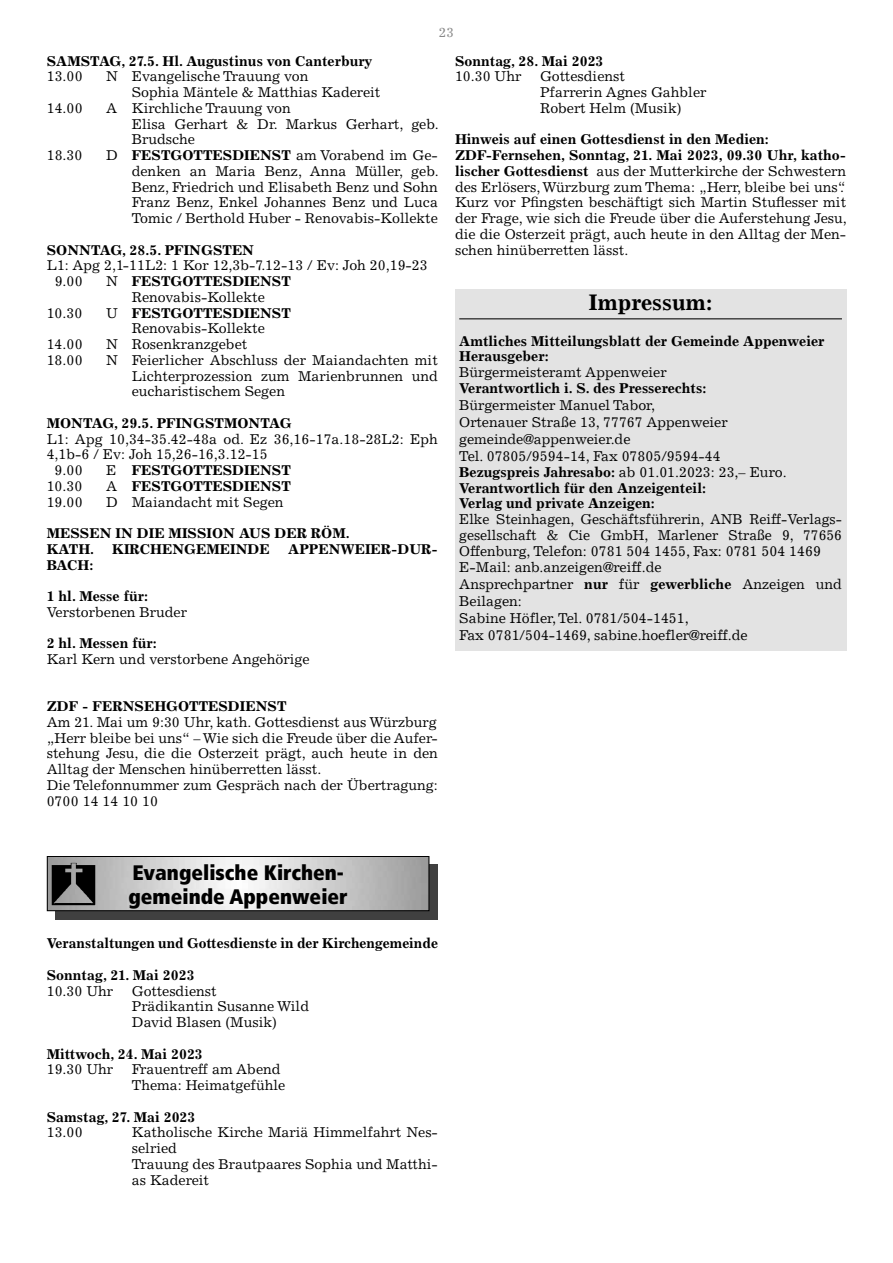
<style>
.page{position:relative;width:893px;height:1263px;background:#fff}
.page>*{position:absolute;margin:0;border:0;box-sizing:border-box;transform-origin:0 0}
.t1{font:700 22.5px "Excelsior LT";color:#000}
.t2{font:900 condensed 21px/24px "Frutiger";color:#000}
.t3{font:14.25px/15.8px "Excelsior LT Std";color:#000}
.t4{font:14.25px/17.1px "Excelsior LT";color:#000}
.t5{font:700 14.25px/15.8px "Excelsior LT Std";color:#000}
.t6{font:700 14.25px/15.8px "Excelsior LT";color:#000}
.t7{font:13.5px "Excelsior LT Std";color:#878787}
.s1{font-weight:700}
.s2{font-weight:400}
</style>
<div class="page">
<div style="left:55px;top:864px;width:383px;height:56px;background:#404040"></div>
<img style="left:49px;top:858px;width:378px;height:51px">
<div style="left:47px;top:856px;width:382px;height:55px;border:1px solid #000"></div>
<img style="left:51px;top:860px;width:44px;height:47px">
<div style="left:455px;top:289px;width:391px;height:361px;background:#e3e3e3"></div>
<hr style="left:459px;top:318px;width:383px;height:1px;background:#000">
<p class="t7" style="left:439px;top:25px;width:17px">23</p>
<p class="t5" style="left:47px;top:53px;width:327px">SAMSTAG, 27.5. Hl. Augustinus von Canterbury</p>
<p class="t3" style="left:47px;top:69px;width:38px">13.00</p>
<p class="t3" style="left:132px;top:69px;width:250px;text-indent:-26px">N Evangelische Trauung von<br>Sophia Mäntele &amp; Matthias Kadereit</p>
<p class="t3" style="left:47px;top:100px;width:38px">14.00</p>
<p class="t3" style="left:132px;top:100px;width:308px;text-indent:-26px">A Kirchliche Trauung von<br>Elisa Gerhart &amp; Dr. Markus Gerhart, geb.<br>Brudsche</p>
<p class="t3" style="left:47px;top:147px;width:37px">18.30</p>
<p class="t3" style="left:132px;top:147px;width:308px;text-align:justify;text-indent:-26px">D <span class="s1">FESTGOTTESDIENST</span> am Vorabend im Ge&shy;denken an Maria Benz, Anna Müller, geb.<br>Benz, Friedrich und Elisabeth Benz und Sohn Franz Benz, Enkel Johannes Benz und Luca Tomic / Berthold Huber - Renovabis-Kollekte</p>
<p class="t5" style="left:47px;top:242px;width:209px">SONNTAG, 28.5. PFINGSTEN</p>
<p class="t3" style="left:55px;top:258px;width:375px;text-indent:-8px">L1: Apg 2,1-11L2: 1 Kor 12,3b-7.12-13 / Ev: Joh 20,19-23<br>9.00</p>
<p class="t3" style="left:106px;top:273px;width:186px;text-align:center">N <span class="s1">FESTGOTTESDIENST<br></span>Renovabis-Kollekte</p>
<p class="t3" style="left:47px;top:305px;width:37px">10.30</p>
<p class="t3" style="left:106px;top:305px;width:186px;text-align:center">U <span class="s1">FESTGOTTESDIENST<br></span>Renovabis-Kollekte</p>
<p class="t3" style="left:47px;top:336px;width:38px">14.00</p>
<p class="t3" style="left:106px;top:336px;width:143px">N Rosenkranzgebet</p>
<p class="t3" style="left:47px;top:352px;width:38px">18.00</p>
<p class="t3" style="left:132px;top:352px;width:308px;text-align:justify;text-indent:-26px">N Feierlicher Abschluss der Maiandachten mit Lichterprozession zum Marienbrunnen und eucharistischem Segen</p>
<p class="t5" style="left:47px;top:415px;width:246px">MONTAG, 29.5. PFINGSTMONTAG</p>
<p class="t3" style="left:47px;top:431px;width:393px">L1: Apg 10,34-35.42-48a od. Ez 36,16-17a.18-28L2: Eph</p>
<p class="t3" style="left:47px;top:447px;width:223px">4,1b-6 / Ev: Joh 15,26-16,3.12-15</p>
<p class="t3" style="left:55px;top:462px;width:30px">9.00</p>
<p class="t5" style="left:106px;top:462px;width:186px"><span class="s2">E</span> FESTGOTTESDIENST</p>
<p class="t3" style="left:47px;top:478px;width:37px">10.30</p>
<p class="t5" style="left:106px;top:478px;width:186px"><span class="s2">A</span> FESTGOTTESDIENST</p>
<p class="t3" style="left:47px;top:494px;width:38px">19.00</p>
<p class="t3" style="left:106px;top:494px;width:179px">D Maiandacht mit Segen</p>
<p class="t5" style="left:47px;top:525px;width:305px">MESSEN IN DIE MISSION AUS DER RÖM.<br>KATH.</p>
<p class="t5" style="left:112px;top:541px;width:159px">KIRCHENGEMEINDE</p>
<p class="t5" style="left:288px;top:541px;width:151px">APPENWEIER-DUR-</p>
<p class="t5" style="left:47px;top:557px;width:48px">BACH:</p>
<p class="t5" style="left:47px;top:588px;width:103px">1 hl. Messe für:</p>
<p class="t3" style="left:47px;top:604px;width:142px">Verstorbenen Bruder</p>
<p class="t5" style="left:47px;top:636px;width:112px">2 hl. Messen für:</p>
<p class="t3" style="left:47px;top:651px;width:264px">Karl Kern und verstorbene Angehörige</p>
<p class="t5" style="left:47px;top:699px;width:241px">ZDF - FERNSEHGOTTESDIENST</p>
<p class="t3" style="left:47px;top:714px;width:393px">Am 21. Mai um 9:30 Uhr, kath. Gottesdienst aus Würzburg „Herr bleibe bei uns“ – Wie sich die Freude über die Aufer&shy;stehung Jesu, die die Osterzeit prägt, auch heute in den Alltag der Menschen hinüberretten lässt.<br>Die Telefonnummer zum Gespräch nach der Übertragung:<br>0700 14 14 10 10</p>
<p class="t5" style="left:455px;top:53px;width:150px">Sonntag, 28. Mai 2023</p>
<p class="t3" style="left:455px;top:69px;width:68px">10.30 Uhr</p>
<p class="t3" style="left:540px;top:69px;width:168px">Gottesdienst<br>Pfarrerin Agnes Gahbler<br>Robert Helm (Musik)</p>
<p class="t3" style="left:455px;top:132px;width:393px"><span class="s1">Hinweis auf einen Gottesdienst in den Medien:<br>ZDF-Fernsehen, Sonntag, 21. Mai 2023, 09.30 Uhr, katho&shy;lischer Gottesdienst</span> aus der Mutterkirche der Schwestern des Erlösers, Würzburg zum Thema: „Herr, bleibe bei uns“.<br>Kurz vor Pfingsten beschäftigt sich Martin Stuflesser mit der Frage, wie sich die Freude über die Auferstehung Jesu, die die Osterzeit prägt, auch heute in den Alltag der Men&shy;schen hinüberretten lässt.</p>
<h1 class="t1" style="left:589px;top:289px;width:125px">Impressum:</h1>
<p class="t6" style="left:459px;top:333px;width:367px">Amtliches Mitteilungsblatt der Gemeinde Appenweier<br>Herausgeber:</p>
<p class="t4" style="left:459px;top:364px;width:209px">Bürgermeisteramt Appenweier</p>
<p class="t6" style="left:459px;top:380px;width:249px">Verantwortlich i. S. des Presserechts:</p>
<p class="t4" style="left:459px;top:397px;width:270px">Bürgermeister Manuel Tabor,<br>Ortenauer Straße 13, 77767 Appenweier gemeinde@appenweier.de<br>Tel. 07805/9594-14, Fax 07805/9594-44</p>
<p class="t6" style="left:459px;top:464px;width:329px">Bezugspreis Jahresabo: <span class="s2">ab 01.01.2023: 23,– Euro.<br></span>Verantwortlich für den Anzeigenteil:<br>Verlag und private Anzeigen:</p>
<p class="t4" style="left:459px;top:512px;width:384px;line-height:15.8px">Elke Steinhagen, Geschäftsführerin, ANB Reiff-Verlags&shy;gesellschaft &amp; Cie GmbH, Marlener Straße 9, 77656<br>Offenburg, Telefon: 0781 504 1455, Fax: 0781 504 1469<br>E-Mail: anb.anzeigen@reiff.de</p>
<p class="t4" style="left:459px;top:575px;width:384px">Ansprechpartner <span class="s1">nur</span> für <span class="s1">gewerbliche</span> Anzeigen und Beilagen:<br>Sabine Höfler, Tel. 0781/504-1451,<br>Fax 0781/504-1469, sabine.hoefler@reiff.de</p>
<h2 class="t2" style="left:128px;top:860px;width:221px">Evangelische Kirchen&shy;gemeinde Appenweier</h2>
<p class="t5" style="left:47px;top:936px;width:393px">Veranstaltungen und Gottesdienste in der Kirchengemeinde</p>
<p class="t5" style="left:47px;top:967px;width:149px">Sonntag, 21. Mai 2023</p>
<p class="t3" style="left:47px;top:983px;width:68px">10.30 Uhr</p>
<p class="t3" style="left:132px;top:983px;width:179px">Gottesdienst<br>Prädikantin Susanne Wild<br>David Blasen (Musik)</p>
<p class="t5" style="left:47px;top:1046px;width:158px">Mittwoch, 24. Mai 2023</p>
<p class="t3" style="left:47px;top:1062px;width:68px">19.30 Uhr</p>
<p class="t3" style="left:132px;top:1062px;width:155px">Frauentreff am Abend<br>Thema: Heimatgefühle</p>
<p class="t5" style="left:47px;top:1109px;width:150px">Samstag, 27. Mai 2023</p>
<p class="t3" style="left:47px;top:1125px;width:38px">13.00</p>
<p class="t3" style="left:132px;top:1125px;width:308px">Katholische Kirche Mariä Himmelfahrt Nes&shy;selried<br>Trauung des Brautpaares Sophia und Matthi&shy;as Kadereit</p>
</div>
